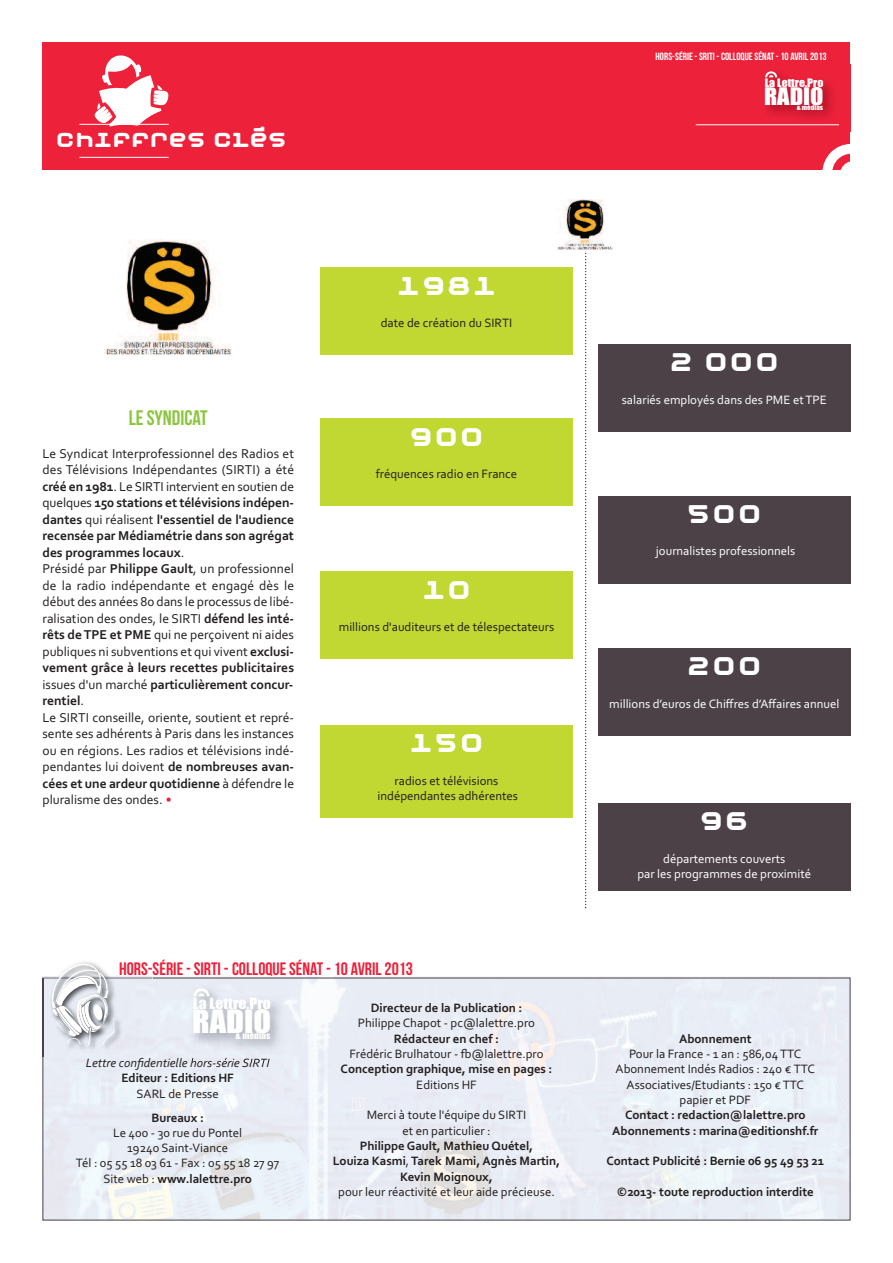
<style>
.page{position:relative;width:893px;height:1263px;background:#fff}
.page>*{position:absolute;margin:0;border:0;box-sizing:border-box;transform-origin:0 0}
.t1{font:29.7px "Impact";color:#fff;scale:1.09 1}
.t2{font:700 27px "Moby";color:#fff}
.t3{font:22.35px "Impact";color:#fff;scale:1.09 1}
.t4{font:700 21.45px "Moby";color:#fff}
.t5{font:21px "Bebas Neue";color:#8bc63e}
.t6{font:18px "Bebas Neue";color:#ed213a}
.t7{font:14.4px "Impact";color:#fff;scale:1.09 1}
.t8{font:13.5px/16.5px "Corbel";color:#231f20}
.t9{font:12.75px/15.3px "Corbel";color:#231f20;text-align:center}
.t10{font:700 12.75px/15.3px "Corbel";color:#231f20;text-align:center}
.t11{font:12.75px/15.3px "Corbel";color:#fff;text-align:center}
.t12{font:italic 12.75px "Corbel";color:#231f20}
.t13{font:10.8px "Impact";color:#fff;scale:1.09 1}
.t14{font:10.5px "Bebas Neue";color:#fff}
.t15{font:8.4px "Impact";color:#fff;scale:1.09 1}
.t16{font:6.3px "Impact";color:#fff;scale:1.09 1}
.s1{font-weight:700}
.s2{font-weight:700;font-style:italic;color:#ed213a}
.s3{font-weight:400}
</style>
<div class="page">
<img style="left:104px;top:239px;width:128px;height:117px">
<div style="left:43px;top:43px;width:807px;height:127px;background:#ed213a"></div>
<svg style="left:822px;top:144px;width:28px;height:26px"></svg>
<img style="left:757px;top:64px;width:94px;height:68px">
<svg style="left:765px;top:71px;width:12px;height:6px"></svg>
<hr style="left:80px;top:124px;width:89px;height:1px;background:#fff">
<hr style="left:80px;top:157px;width:89px;height:1px;background:#fff">
<svg style="left:94px;top:55px;width:75px;height:72px"></svg>
<hr style="left:696px;top:124px;width:143px;height:1px;background:#fff">
<div style="left:320px;top:268px;width:253px;height:87px;background:#c1d732"></div>
<svg style="left:585px;top:251px;width:1px;height:657px"></svg>
<div style="left:598px;top:344px;width:252px;height:87px;background:#4c4147"></div>
<div style="left:320px;top:419px;width:253px;height:87px;background:#c1d732"></div>
<div style="left:598px;top:649px;width:252px;height:87px;background:#4c4147"></div>
<div style="left:320px;top:572px;width:253px;height:87px;background:#c1d732"></div>
<div style="left:598px;top:496px;width:252px;height:87px;background:#4c4147"></div>
<div style="left:320px;top:725px;width:253px;height:93px;background:#c1d732"></div>
<div style="left:598px;top:803px;width:252px;height:87px;background:#4c4147"></div>
<img style="left:558px;top:199px;width:55px;height:50px">
<img style="left:45px;top:976px;width:805px;height:242px">
<img style="left:42px;top:976px;width:1px;height:81px">
<div style="left:43px;top:976px;width:109px;height:81px;background:#e8ecf4"></div>
<img style="left:44px;top:978px;width:108px;height:1px">
<img style="left:43px;top:978px;width:1px;height:79px">
<svg style="left:50px;top:962px;width:65px;height:82px"></svg>
<img style="left:185px;top:981px;width:117px;height:81px">
<img style="left:243px;top:1058px;width:27px;height:4px">
<svg style="left:193px;top:988px;width:16px;height:8px"></svg>
<h3 class="t4" style="left:55px;top:126px;width:233px">CHIFFRES CLÉS</h3>
<p class="t14" style="left:655px;top:50px;width:173px">HORS-SÉRIE -SRITI -COLLOQUE SÉNAT - 10 AVRIL 2013</p>
<p class="t13" style="left:765px;top:77px;width:55px">La Lettre.Pro</p>
<p class="t16" style="left:797px;top:104px;width:26px">&amp; médias</p>
<h3 class="t3" style="left:764px;top:84px;width:56px">RADIO</h3>
<h3 class="t5" style="left:129px;top:405px;width:81px">LESYNDICAT</h3>
<p class="t8" style="left:43px;top:445px;width:253px">Le Syndicat Interprofessionnel des Radios et des Télévisions Indépendantes (SIRTI) a été <span class="s1">créé en 1981</span>. LeSIRTI intervient en soutien de quelques <span class="s1">150 stations et télévisions indépen&shy;dantes</span> qui réalisent <span class="s1">l'essentiel de l'audience recensée par Médiamétrie dans son agrégat des programmes locaux</span>.<br>Présidé par <span class="s1">Philippe Gault</span>, un professionnel de la radio indépendante et engagé dès le début des années 80 dans le processus de libé&shy;ralisation des ondes, le SIRTI <span class="s1">défend les inté&shy;rêts deTPE et PME</span> qui ne perçoivent ni aides publiques ni subventions et qui vivent <span class="s1">exclusi&shy;vement grâce à leurs recettes publicitaires </span>issues d'un marché <span class="s1">particulièrement concur&shy;rentiel</span>.<br>Le SIRTI conseille, oriente, soutient et repré&shy;sente ses adhérents à Paris dans les instances ou en régions. Les radios et télévisions indé&shy;pendantes lui doivent <span class="s1">de nombreuses avan&shy;cées et une ardeur quotidienne</span> à défendre le pluralisme des ondes. <span class="s2">•</span></p>
<h2 class="t2" style="left:396px;top:268px;width:103px">1981</h2>
<p class="t9" style="left:381px;top:315px;width:133px">date de création du SIRTI</p>
<h2 class="t2" style="left:408px;top:419px;width:78px">900</h2>
<p class="t9" style="left:376px;top:466px;width:143px">fréquences radio en France</p>
<h2 class="t2" style="left:421px;top:572px;width:52px">10</h2>
<p class="t9" style="left:339px;top:619px;width:217px">millions d'auditeurs et de télespectateurs</p>
<h2 class="t2" style="left:408px;top:725px;width:78px">150</h2>
<p class="t9" style="left:378px;top:772px;width:142px">radios et télévisions indépendantes adhérentes</p>
<h3 class="t6" style="left:119px;top:958px;width:296px">HORS-SÉRIE -SIRTI - COLLOQUESÉNAT- 10 AVRIL 2013</h3>
<h1 class="t1" style="left:192px;top:1005px;width:74px">RADIO</h1>
<p class="t7" style="left:193px;top:996px;width:73px">La Lettre.Pro</p>
<p class="t15" style="left:235px;top:1031px;width:34px">&amp; médias</p>
<p class="t10" style="left:371px;top:1000px;width:153px">Directeur de la Publication :</p>
<p class="t9" style="left:358px;top:1015px;width:179px">Philippe Chapot - pc@lalettre.pro</p>
<p class="t10" style="left:394px;top:1031px;width:107px">Rédacteur en chef :</p>
<p class="t9" style="left:349px;top:1046px;width:196px">Frédéric Brulhatour - fb@lalettre.pro</p>
<p class="t10" style="left:341px;top:1061px;width:213px">Conception graphique, mise en pages :</p>
<p class="t9" style="left:416px;top:1077px;width:62px">Editions HF</p>
<p class="t9" style="left:367px;top:1107px;width:161px">Merci à toute l'équipe du SIRTI et en particulier :</p>
<p class="t10" style="left:333px;top:1138px;width:229px">Philippe Gault, Mathieu Quétel,<br>Louiza Kasmi<span class="s3">,</span>Tarek Mami, Agnès Martin,<br>Kevin Moignoux,</p>
<p class="t9" style="left:338px;top:1184px;width:218px">pour leur réactivité et leur aide précieuse.</p>
<p class="t12" style="left:86px;top:1055px;width:185px">Lettre confidentielle hors-série SIRTI</p>
<p class="t10" style="left:121px;top:1070px;width:114px">Editeur : Editions HF</p>
<p class="t9" style="left:137px;top:1086px;width:84px">SARL de Presse</p>
<p class="t10" style="left:151px;top:1109px;width:54px">Bureaux :</p>
<p class="t9" style="left:76px;top:1125px;width:205px">Le 400 - 30 rue du Pontel<br>19240 Saint-Viance<br>Tél:0555180361-Fax:0555182797<br>Site web : <span class="s1">www.lalettre.pro</span></p>
<h2 class="t2" style="left:669px;top:344px;width:112px">2 000</h2>
<p class="t11" style="left:622px;top:391px;width:207px">salariés employés dans des PME etTPE</p>
<h2 class="t2" style="left:686px;top:496px;width:78px">500</h2>
<p class="t11" style="left:656px;top:543px;width:141px">journalistes professionnels</p>
<h2 class="t2" style="left:686px;top:649px;width:78px">200</h2>
<p class="t11" style="left:609px;top:696px;width:232px">millions d’euros de Chiffres d’Affaires annuel</p>
<h2 class="t2" style="left:699px;top:803px;width:52px">96</h2>
<p class="t11" style="left:637px;top:850px;width:175px">départements couverts<br>par les programmes de proximité</p>
<p class="t10" style="left:679px;top:1031px;width:74px">Abonnement</p>
<p class="t9" style="left:616px;top:1046px;width:201px">Pour la France - 1 an : 586,04TTC<br>Abonnement Indés Radios : 240 € TTC<br>Associatives/Etudiants : 150 €TTC papier et PDF</p>
<p class="t10" style="left:612px;top:1107px;width:208px">Contact : redaction@lalettre.pro<br>Abonnements : marina@editionshf.fr</p>
<p class="t10" style="left:606px;top:1153px;width:219px">Contact Publicité : Bernie 06 95 49 53 21</p>
<p class="t10" style="left:617px;top:1184px;width:198px">©2013- toute reproduction interdite</p>
</div>
